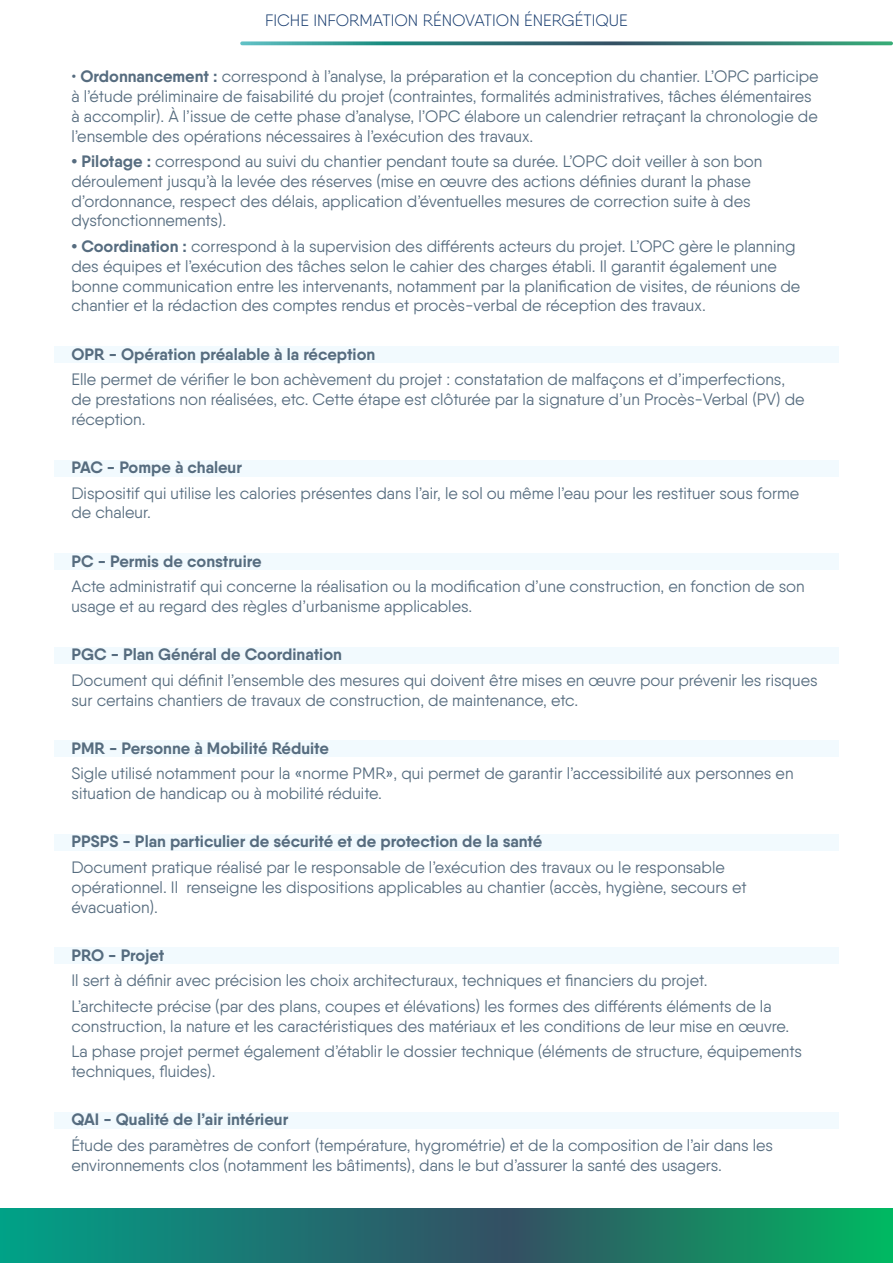
<style>
.page{position:relative;width:893px;height:1263px;background:#fff}
.page>*{position:absolute;margin:0;border:0;box-sizing:border-box;transform-origin:0 0}
.t1{font:16.5px/19.8px "Qanelas";color:#566c7f}
.t2{font:700 16.5px "Qanelas";color:#566c7f}
.t3{font:300 16.5px "Qanelas";color:#1a3e70}
.s1{font-weight:700}
</style>
<div class="page">
<svg style="left:0;top:1209px;width:893px;height:54px;background:#1a7d6c"></svg>
<svg style="left:240px;top:41px;width:653px;height:4px;background:#4b8f8b"></svg>
<div style="left:54px;top:346px;width:784px;height:17px;background:#f2fafe"></div>
<div style="left:54px;top:460px;width:784px;height:16px;background:#f2fafe"></div>
<div style="left:54px;top:553px;width:784px;height:17px;background:#f2fafe"></div>
<div style="left:54px;top:647px;width:784px;height:16px;background:#f2fafe"></div>
<div style="left:54px;top:741px;width:784px;height:16px;background:#f2fafe"></div>
<div style="left:54px;top:834px;width:784px;height:17px;background:#f2fafe"></div>
<div style="left:54px;top:948px;width:784px;height:16px;background:#f2fafe"></div>
<div style="left:54px;top:1112px;width:784px;height:16px;background:#f2fafe"></div>
<p class="t3" style="left:265px;top:10px;width:364px">FICHE INFORMATION RÉNOVATION ÉNERGÉTIQUE</p>
<p class="t1" style="left:71px;top:66px;width:749px">• <span class="s1">Ordonnancement :</span> correspond à l’analyse, la préparation et la conception du chantier. L’OPC participe à l’étude préliminaire de faisabilité du projet (contraintes, formalités administratives, tâches élémentaires à accomplir). À l’issue de cette phase d’analyse, l’OPC élabore un calendrier retraçant la chronologie de l’ensemble des opérations nécessaires à l’exécution des travaux.</p>
<p class="t1" style="left:71px;top:151px;width:692px"><span class="s1">• Pilotage :</span> correspond au suivi du chantier pendant toute sa durée. L’OPC doit veiller à son bon déroulement jusqu’à la levée des réserves (mise en œuvre des actions définies durant la phase d’ordonnance, respect des délais, application d’éventuelles mesures de correction suite à des dysfonctionnements).</p>
<p class="t1" style="left:71px;top:236px;width:730px"><span class="s1">• Coordination :</span> correspond à la supervision des différents acteurs du projet. L’OPC gère le planning des équipes et l’exécution des tâches selon le cahier des charges établi. Il garantit également une bonne communication entre les intervenants, notamment par la planification de visites, de réunions de chantier et la rédaction des comptes rendus et procès-verbal de réception des travaux.</p>
<p class="t2" style="left:71px;top:343px;width:305px">OPR - Opération préalable à la réception</p>
<p class="t1" style="left:71px;top:369px;width:735px">Elle permet de vérifier le bon achèvement du projet : constatation de malfaçons et d’imperfections, de prestations non réalisées, etc. Cette étape est clôturée par la signature d’un Procès-Verbal (PV) de réception.</p>
<p class="t2" style="left:71px;top:457px;width:172px">PAC - Pompe à chaleur</p>
<p class="t1" style="left:71px;top:483px;width:729px">Dispositif qui utilise les calories présentes dans l’air, le sol ou même l’eau pour les restituer sous forme de chaleur.</p>
<p class="t2" style="left:71px;top:550px;width:192px">PC - Permis de construire</p>
<p class="t1" style="left:71px;top:576px;width:735px">Acte administratif qui concerne la réalisation ou la modification d’une construction, en fonction de son usage et au regard des règles d’urbanisme applicables.</p>
<p class="t2" style="left:71px;top:644px;width:272px">PGC - Plan Général de Coordination</p>
<p class="t1" style="left:71px;top:670px;width:748px">Document qui définit l’ensemble des mesures qui doivent être mises en œuvre pour prévenir les risques sur certains chantiers de travaux de construction, de maintenance, etc.</p>
<p class="t2" style="left:71px;top:738px;width:259px">PMR - Personne à Mobilité Réduite</p>
<p class="t1" style="left:71px;top:763px;width:724px">Sigle utilisé notamment pour la «norme PMR», qui permet de garantir l’accessibilité aux personnes en situation de handicap ou à mobilité réduite.</p>
<p class="t2" style="left:71px;top:831px;width:472px">PPSPS - Plan particulier de sécurité et de protection de la santé</p>
<p class="t1" style="left:71px;top:857px;width:677px">Document pratique réalisé par le responsable de l’exécution des travaux ou le responsable opérationnel. Il renseigne les dispositions applicables au chantier (accès, hygiène, secours et évacuation).</p>
<p class="t2" style="left:71px;top:945px;width:94px">PRO - Projet</p>
<p class="t1" style="left:71px;top:967px;width:702px;line-height:25.5px">Il sert à définir avec précision les choix architecturaux, techniques et financiers du projet.<br>L’architecte précise (par des plans, coupes et élévations) les formes des différents éléments de la</p>
<p class="t1" style="left:71px;top:1013px;width:732px;line-height:25.5px">construction, la nature et les caractéristiques des matériaux et les conditions de leur mise en œuvre.<br>La phase projet permet également d’établir le dossier technique (éléments de structure, équipements</p>
<p class="t1" style="left:71px;top:1061px;width:146px">techniques, fluides).</p>
<p class="t2" style="left:71px;top:1109px;width:218px">QAI - Qualité de l’air intérieur</p>
<p class="t1" style="left:71px;top:1135px;width:703px">Étude des paramètres de confort (température, hygrométrie) et de la composition de l’air dans les environnements clos (notamment les bâtiments), dans le but d’assurer la santé des usagers.</p>
</div>
